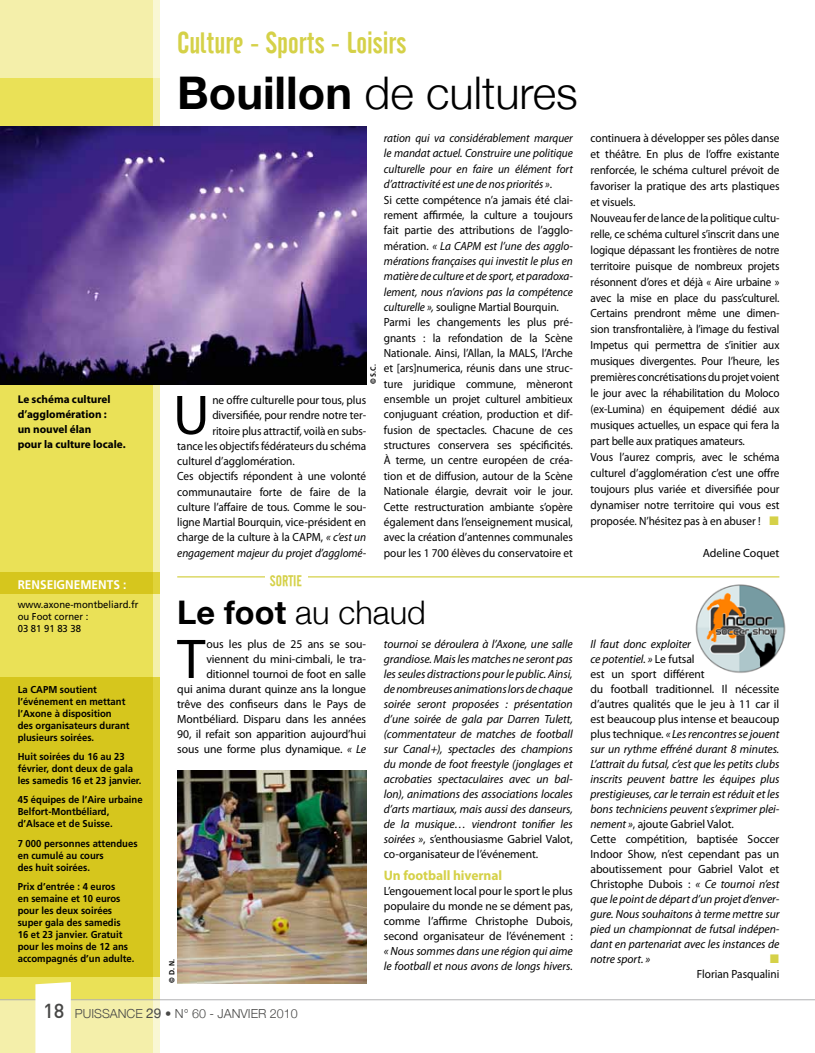
<style>
.page{position:relative;width:815px;height:1053px;background:#fff}
.page>*{position:absolute;margin:0;border:0;box-sizing:border-box;transform-origin:0 0}
.t1{font:56.38px "Myriad Pro";color:#000}
.t2{font:300 45px "Helvetica Neue";color:#000}
.t3{font:300 32.5px "Helvetica Neue";color:#000}
.t4{font:30px "Cafeta";color:#d5d148}
.t5{font:500 20px "DIN";color:#484847}
.t6{font:15px "Cafeta";color:#d5d148}
.t7{font:700 13.75px "Myriad Pro";letter-spacing:-.005em;color:#d5d148}
.t8{font:300 12.5px "Helvetica Neue";color:#484847}
.t9{font:700 12.5px "Frutiger";color:#fff;scale:.95 1}
.t10{font:11.88px/15.4px "Myriad Pro";letter-spacing:-.005em;color:#000;scale:.95 1}
.t11{font:italic 11.88px/15px "Myriad Pro";letter-spacing:-.005em;color:#000}
.t12{font:11.88px/15px "Myriad Pro";letter-spacing:-.005em;color:#000;text-align:right}
.t13{font:italic 11.88px "Myriad Pro";letter-spacing:-.005em;color:#000;scale:.95 1}
.t14{font:700 11.25px/15.1px "Myriad Pro";color:#000}
.t15{font:700 10px/12px "Frutiger";color:#000;scale:.95 1}
.t16{font:10px/12px "Frutiger";color:#000;scale:.95 1}
.t17{font:700 7.5px "Frutiger";color:#000;scale:.95 1}
.s1{font-weight:700}
.s2{font-style:italic}
.s3{font-style:normal}
.s4{font-weight:400;font-size:13.62px}
</style>
<div class="page">
<div style="left:0;top:0;width:152px;height:1052px;background:#eae157"></div>
<div style="left:0;top:1000px;width:159px;height:52px;background:#f4efaa"></div>
<div style="left:0;top:0;width:159px;height:78px;background:#f4efaa"></div>
<hr style="left:0;top:999px;width:815px;height:1px;background:#b1b2b3">
<svg style="left:33px;top:982px;width:38px;height:70px;background:#fdfdf5"></svg>
<hr style="left:177px;top:576px;width:602px;height:1px;background:#d5d148">
<div style="left:265px;top:572px;width:42px;height:14px;background:#fff"></div>
<div style="left:0;top:676px;width:159px;height:300px;background:#d6c61d"></div>
<img style="left:0;top:127px;width:366px;height:257px">
<img style="left:177px;top:770px;width:189px;height:212px">
<div style="left:0;top:572px;width:159px;height:22px;background:#d6c61d"></div>
<img style="left:690px;top:578px;width:99px;height:98px;border-radius:49px">
<h3 class="t4" style="left:177px;top:26px;width:231px">Culture - Sports - Loisirs</h3>
<p class="t14" style="left:18px;top:391px;width:109px">Le schéma culturel d’agglomération :<br>un nouvel élan<br>pour la culture locale.</p>
<p class="t9" style="left:18px;top:577px;width:9px">rense</p>
<p class="t9" style="left:53px;top:577px;width:13px">igne</p>
<p class="t9" style="left:80px;top:577px;width:50px">ments :</p>
<p class="t16" style="left:18px;top:599px;width:129px">www.axone-montbeliard.fr ou Foot corner :<br>03 81 91 83 38</p>
<p class="t15" style="left:18px;top:683px;width:119px">La CAPM soutient l’événement en mettant l’Axone à disposition<br>des organisateurs durant plusieurs soirées.</p>
<p class="t15" style="left:18px;top:750px;width:132px">H uit soirées du 16 au 23 février, dont deux de gala les samedis 16 et 23 janvier.</p>
<p class="t15" style="left:18px;top:793px;width:133px">45 équipes de l’Aire urbaine<br>Belfort-Montbéliard, d’Alsace et de Suisse.</p>
<p class="t15" style="left:18px;top:837px;width:128px">7 000 personnes attendues en cumulé au cours<br>des huit soirées.</p>
<p class="t15" style="left:18px;top:880px;width:124px">Prix d’entrée : 4 euros<br>en semaine et 10 euros pour les deux soirées super gala des samedis<br>16 et 23 janvier. Gratuit pour les moins de 12 ans accompagnés d’un adulte.</p>
<h2 class="t2" style="left:177px;top:66px;width:402px"><span class="s1">Bouillon</span> de cultures</h2>
<p class="t17" style="left:369px;top:384px;width:23px;rotate:-90deg">© S.C.</p>
<h1 class="t1" style="left:173px;top:380px;width:38px">U</h1>
<p class="t10" style="left:212px;top:392px;width:163px">ne offre culturelle pour tous, plus</p>
<p class="t10" style="left:212px;top:407px;width:163px">diversifiée, pour rendre notre ter-</p>
<p class="t10" style="left:212px;top:422px;width:163px">ritoire plus attractif, voilà en subs-</p>
<p class="t10" style="left:177px;top:438px;width:200px">tance les objectifs fédérateurs du schéma</p>
<p class="t10" style="left:177px;top:453px;width:125px">culturel d’agglomération.</p>
<p class="t10" style="left:177px;top:468px;width:200px">Ces objectifs répondent à une volonté</p>
<p class="t10" style="left:177px;top:483px;width:200px">communautaire forte de faire de la</p>
<p class="t10" style="left:177px;top:499px;width:200px">culture l’affaire de tous. Comme le sou-</p>
<p class="t10" style="left:177px;top:514px;width:200px">ligne Martial Bourquin, vice-président en</p>
<p class="t10" style="left:177px;top:529px;width:200px">charge de la culture à la CAPM, <span class="s2">« c’est un</span></p>
<p class="t13" style="left:177px;top:545px;width:200px">engagement majeur du projet d’agglomé-</p>
<p class="t6" style="left:270px;top:572px;width:34px">sortie</p>
<p class="t10" style="left:384px;top:130px;width:200px"><span class="s2">ration qui va considérablement marquer le mandat actuel. Construire une politique culturelle pour en faire un élément fort d’attractivité est une de nos priorités »</span>.<br>Si cette compétence n’a jamais été clai&shy;rement affirmée, la culture a toujours fait partie des attributions de l’agglo&shy;mération. <span class="s2">« La CAPM est l’une des agglo&shy;mérations françaises qui investit le plus en matière de culture et de sport, et paradoxa&shy;lement, nous n’avions pas la compétence culturelle »,</span> souligne Martial Bourquin.<br>Parmi les changements les plus pré&shy;gnants : la refondation de la Scène Nationale. Ainsi, l’Allan, la MALS, l’Arche et [ars]numerica, réunis dans une struc&shy;ture juridique commune, mèneront ensemble un projet culturel ambitieux conjuguant création, production et dif&shy;fusion de spectacles. Chacune de ces structures conservera ses spécificités.<br>À terme, un centre européen de créa&shy;tion et de diffusion, autour de la Scène Nationale élargie, devrait voir le jour.<br>Cette restructuration ambiante s’opère également dans l’enseignement musical, avec la création d’antennes communales pour les 1 700 élèves du conservatoire et</p>
<p class="t10" style="left:591px;top:130px;width:200px;line-height:16px">continuera à développer ses pôles danse et théâtre. En plus de l’offre existante renforcée, le schéma culturel prévoit de favoriser la pratique des arts plastiques et visuels.<br>Nouveau fer de lance de la politique cultu&shy;relle, ce schéma culturel s’inscrit dans une logique dépassant les frontières de notre territoire puisque de nombreux projets résonnent d’ores et déjà « Aire urbaine » avec la mise en place du pass’culturel.<br>Certains prendront même une dimen&shy;sion transfrontalière, à l’image du festival Impetus qui permettra de s’initier aux musiques divergentes. Pour l’heure, les premières concrétisations du projet voient le jour avec la réhabilitation du Moloco (ex-Lumina) en équipement dédié aux musiques actuelles, un espace qui fera la part belle aux pratiques amateurs.<br>Vous l’aurez compris, avec le schéma culturel d’agglomération c’est une offre toujours plus variée et diversifiée pour dynamiser notre territoire qui vous est proposée. N’hésitez pas à en abuser !</p>
<p class="t12" style="left:703px;top:545px;width:78px">Adeline Coquet</p>
<h3 class="t3" style="left:177px;top:593px;width:250px"><span class="s1">Le foot</span> au chaud</h3>
<p class="t12" style="left:177px;top:636px;width:190px">ous les plus de 25 ans se sou&shy;viennent du mini-cimbali, le tra&shy;ditionnel tournoi de foot en salle<br>qui anima durant quinze ans la longue trêve des confiseurs dans le Pays de Montbéliard. Disparu dans les années 90, il refait son apparition aujourd’hui sous une forme plus dynamique. <span class="s2">« Le</span></p>
<p class="t11" style="left:384px;top:636px;width:190px;text-align:justify">tournoi se déroulera à l’Axone, une salle grandiose. Mais les matches ne seront pas les seules distractions pour le public. Ainsi, de nombreuses animations lors de chaque soirée seront proposées : présentation d’une soirée de gala par Darren Tulett, (commentateur de matches de football sur Canal+), spectacles des champions du monde de foot freestyle (jonglages et acrobaties spectaculaires avec un bal&shy;lon), animations des associations locales d’arts martiaux, mais aussi des danseurs, de la musique… viendront tonifier les soirées »<span class="s3">, s’enthousiasme Gabriel Valot, co-organisateur de l’événement.</span></p>
<p class="t7" style="left:384px;top:866px;width:120px">Un football hivernal</p>
<p class="t12" style="left:384px;top:883px;width:190px;text-align:justify">L’engouement local pour le sport le plus populaire du monde ne se dément pas, comme l’affirme Christophe Dubois, second organisateur de l’événement :</p>
<p class="t11" style="left:384px;top:943px;width:190px">« Nous sommes dans une région qui aime le football et nous avons de longs hivers.</p>
<h1 class="t1" style="left:177px;top:624px;width:30px">T</h1>
<p class="t17" style="left:167px;top:982px;width:27px;rotate:-90deg">© D. N.</p>
<p class="t11" style="left:590px;top:636px;width:190px">Il faut donc exploiter<br>ce potentiel. » <span class="s3">Le futsal<br>est un sport différent<br>du football traditionnel. Il nécessite d’autres qualités que le jeu à 11 car il est beaucoup plus intense et beaucoup plus technique.</span> « Les rencontres se jouent sur un rythme effréné durant 8 minutes.<br>L’attrait du futsal, c’est que les petits clubs inscrits peuvent battre les équipes plus prestigieuses, car le terrain est réduit et les bons techniciens peuvent s’exprimer plei&shy;nement »<span class="s3">, ajoute Gabriel Valot.<br>Cette compétition, baptisée Soccer Indoor Show, n’est cependant pas un aboutissement pour Gabriel Valot et Christophe Dubois :</span> « Ce tournoi n’est que le point de départ d’un projet d’enver&shy;gure. Nous souhaitons à terme mettre sur pied un championnat de futsal indépen&shy;dant en partenariat avec les instances de notre sport. »</p>
<p class="t10" style="left:697px;top:966px;width:88px">Florian Pasqualini</p>
<h3 class="t5" style="left:43px;top:997px;width:23px">18</h3>
<p class="t8" style="left:75px;top:1005px;width:224px">PUISSANCE <span class="s4">29</span> • N° 60 - JANVIER 2010</p>
</div>
